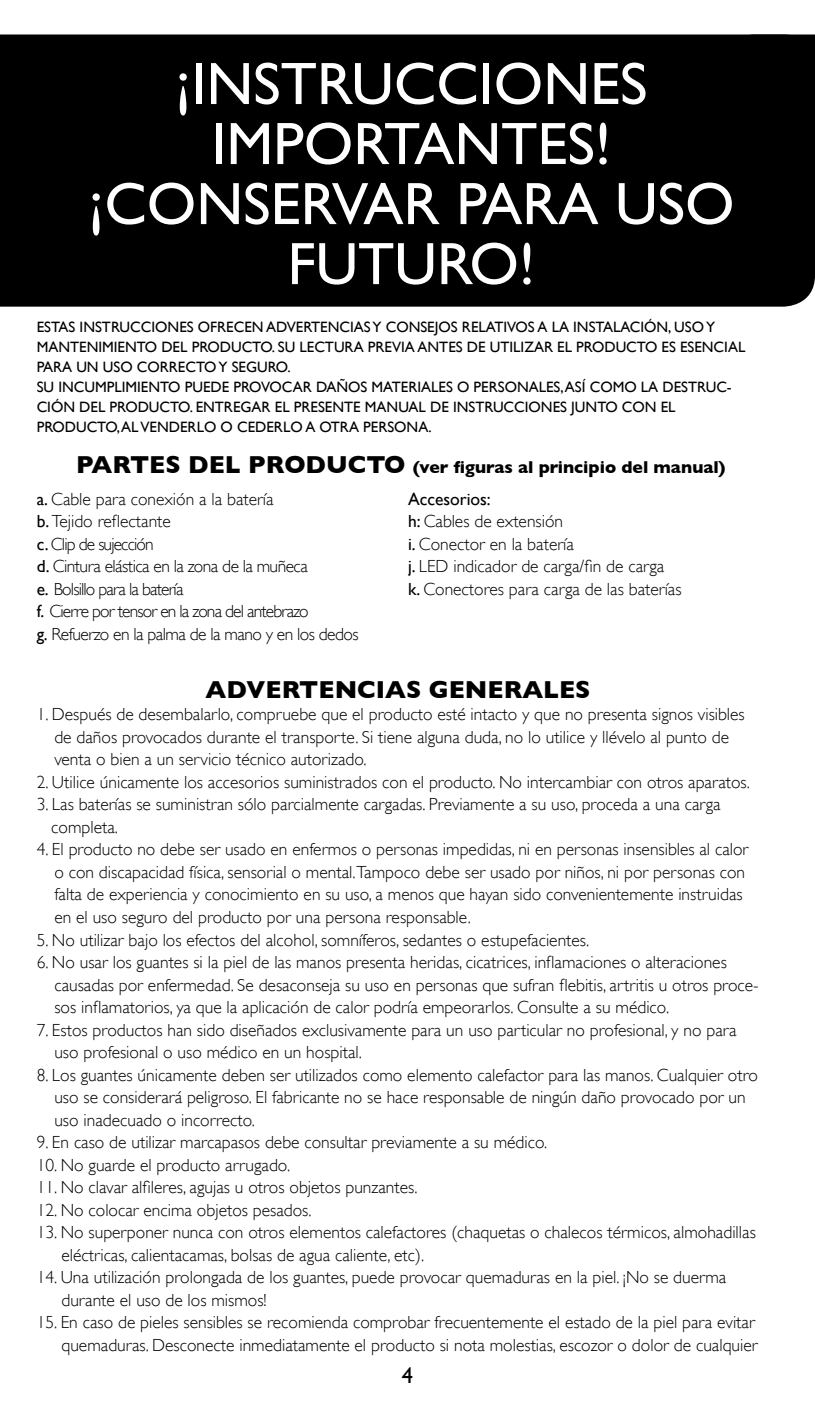
<style>
.page{position:relative;width:815px;height:1418px;background:#fff}
.page>*{position:absolute;margin:0;border:0;box-sizing:border-box;transform-origin:0 0}
.t1{font:60px/60px "Gill Sans";color:#fff;text-align:center}
.t2{font:27.5px "Gill Sans";color:#fff}
.t3{font:700 25px "Gill Sans";color:#000}
.t4{font:22.5px "Gill Sans";color:#000}
.t5{font:300 17.5px/22.5px "Gill Sans";color:#000}
.t6{font:300 17.5px/22.5px "Gill Sans";letter-spacing:-.03em;color:#000}
.t7{font:700 17.5px/32px "Gill Sans";color:#000}
.t8{font:15px/20px "Gill Sans";color:#000}
.s1{font-size:25px}
.s2{font-weight:400}
.s3{font-weight:300}
</style>
<div class="page">
<div style="left:0;top:34px;width:815px;height:272px;background:#000"></div>
<h2 class="t2" style="left:315px;top:46px;width:211px">INSTRUCCIONES</h2>
<h1 class="t1" style="left:88px;top:53px;width:648px">¡INSTRUCCIONES<br>IMPORTANTES! ¡CONSERVAR PARA USO<br>FUTURO!</h1>
<p class="t8" style="left:37px;top:316px;width:710px">ESTAS INSTRUCCIONES OFRECEN ADVERTENCIAS Y CONSEJOS RELATIVOS A LA INSTALACIÓN, USO Y MANTENIMIENTO DEL PRODUCTO. SU LECTURA PREVIA ANTES DE UTILIZAR EL PRODUCTO ES ESENCIAL PARA UN USO CORRECTO Y SEGURO.<br>SU INCUMPLIMIENTO PUEDE PROVOCAR DAÑOS MATERIALES O PERSONALES, ASÍ COMO LA DESTRUC-CIÓN DEL PRODUCTO. ENTREGAR EL PRESENTE MANUAL DE INSTRUCCIONES JUNTO CON EL PRODUCTO, AL VENDERLO O CEDERLO A OTRA PERSONA.</p>
<p class="t7" style="left:37px;top:450px;width:690px;text-indent:39px"><span class="s1">PARTES DEL PRODUCTO</span> (ver figuras al principio del manual) <span class="s2">a.</span> <span class="s3">Cable para conexión a la batería</span></p>
<p class="t6" style="left:37px;top:510px;width:323px"><span class="s2">b.</span> Tejido reflectante<br><span class="s2">c.</span> Clip de sujección<br><span class="s2">d.</span> Cintura elástica en la zona de la muñeca<br><span class="s2">e.</span> Bolsillo para la batería<br><span class="s2">f.</span> Cierre por tensor en la zona del antebrazo<br><span class="s2">g.</span> Refuerzo en la palma de la mano y en los dedos</p>
<p class="t5" style="left:408px;top:488px;width:275px"><span class="s2">Accesorios:<br>h:</span> Cables de extensión<br><span class="s2">i.</span> Conector en la batería<br><span class="s2">j.</span> LED indicador de carga/fin de carga<br><span class="s2">k.</span> Conectores para carga de las baterías</p>
<h3 class="t3" style="left:206px;top:674px;width:386px">ADVERTENCIAS GENERALES</h3>
<p class="t5" style="left:54px;top:703px;width:692px;text-indent:-18px">1. Después de desembalarlo, compruebe que el producto esté intacto y que no presenta signos visibles de daños provocados durante el transporte. Si tiene alguna duda, no lo utilice y llévelo al punto de venta o bien a un servicio técnico autorizado.</p>
<p class="t5" style="left:37px;top:770px;width:715px">2. Utilice únicamente los accesorios suministrados con el producto. No intercambiar con otros aparatos.</p>
<p class="t5" style="left:51px;top:793px;width:671px;text-indent:-15px">3. Las baterías se suministran sólo parcialmente cargadas. Previamente a su uso, proceda a una carga completa.</p>
<p class="t5" style="left:54px;top:838px;width:696px;text-indent:-18px">4. El producto no debe ser usado en enfermos o personas impedidas, ni en personas insensibles al calor o con discapacidad física, sensorial o mental.Tampoco debe ser usado por niños, ni por personas con falta de experiencia y conocimiento en su uso, a menos que hayan sido convenientemente instruidas en el uso seguro del producto por una persona responsable.</p>
<p class="t5" style="left:37px;top:928px;width:554px">5. No utilizar bajo los efectos del alcohol, somníferos, sedantes o estupefacientes.</p>
<p class="t5" style="left:54px;top:950px;width:706px;text-indent:-18px">6. No usar los guantes si la piel de las manos presenta heridas, cicatrices, inflamaciones o alteraciones causadas por enfermedad. Se desaconseja su uso en personas que sufran flebitis, artritis u otros proce&shy;sos inflamatorios, ya que la aplicación de calor podría empeorarlos. Consulte a su médico.</p>
<p class="t5" style="left:54px;top:1018px;width:684px;text-indent:-18px">7. Estos productos han sido diseñados exclusivamente para un uso particular no profesional, y no para uso profesional o uso médico en un hospital.</p>
<p class="t5" style="left:54px;top:1063px;width:705px;text-indent:-18px">8. Los guantes únicamente deben ser utilizados como elemento calefactor para las manos. Cualquier otro uso se considerará peligroso. El fabricante no se hace responsable de ningún daño provocado por un uso inadecuado o incorrecto.</p>
<p class="t5" style="left:37px;top:1130px;width:512px">9. En caso de utilizar marcapasos debe consultar previamente a su médico.</p>
<p class="t5" style="left:37px;top:1153px;width:255px">10. No guarde el producto arrugado.</p>
<p class="t5" style="left:37px;top:1176px;width:382px">11. No clavar alfileres, agujas u otros objetos punzantes.</p>
<p class="t5" style="left:37px;top:1198px;width:276px">12. No colocar encima objetos pesados.</p>
<p class="t5" style="left:61px;top:1221px;width:696px;text-indent:-25px">13. No superponer nunca con otros elementos calefactores (chaquetas o chalecos térmicos, almohadillas eléctricas, calientacamas, bolsas de agua caliente, etc).</p>
<p class="t5" style="left:61px;top:1266px;width:666px;text-indent:-25px">14. Una utilización prolongada de los guantes, puede provocar quemaduras en la piel. ¡No se duerma durante el uso de los mismos!</p>
<p class="t5" style="left:37px;top:1311px;width:722px;text-align:right">15. En caso de pieles sensibles se recomienda comprobar frecuentemente el estado de la piel para evitar quemaduras. Desconecte inmediatamente el producto si nota molestias, escozor o dolor de cualquier</p>
<p class="t4" style="left:402px;top:1361px;width:13px">4</p>
</div>
